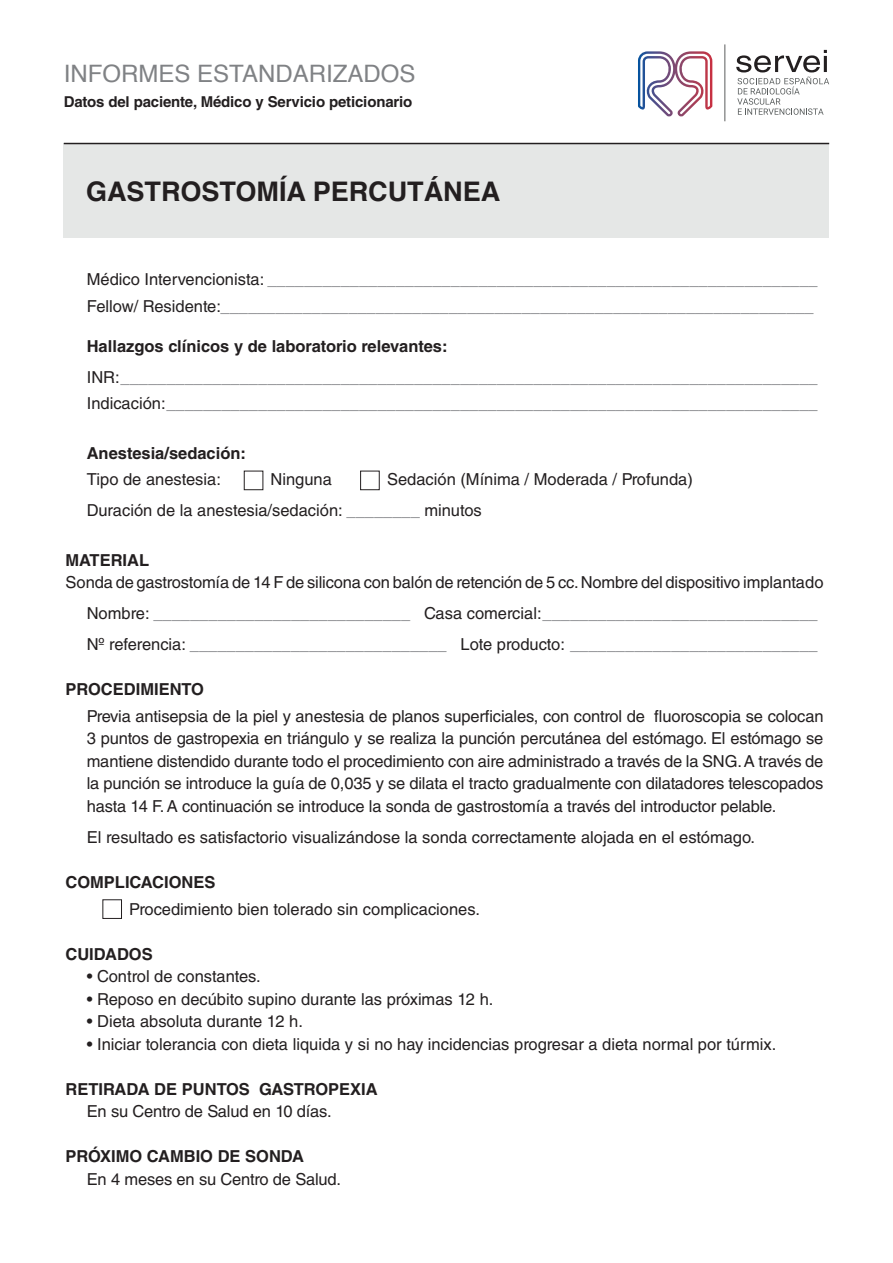
<style>
.page{position:relative;width:893px;height:1263px;background:#fff}
.page>*{position:absolute;margin:0;border:0;box-sizing:border-box;transform-origin:0 0}
.t1{font:700 27px "Helvetica";color:#231f20}
.t2{font:24px "Helvetica";color:#808285}
.t3{font:16.5px/22.5px "Helvetica LT Std";color:#231f20;text-align:justify}
.t4{font:16.5px "Helvetica LT Std";color:#808285}
.t5{font:700 16.5px "Helvetica LT Std";color:#231f20}
.t6{font:700 15px "Helvetica LT Std";letter-spacing:-.01em;color:#231f20}
.s1{color:#231f20}
.s2{color:#808285}
</style>
<div class="page">
<div style="left:64px;top:144px;width:765px;height:94px;background:#e5e7e6"></div>
<hr style="left:724px;top:44px;width:1px;height:77px;background:#5b5e5e">
<svg style="left:638px;top:51px;width:74px;height:65px"></svg>
<svg style="left:736px;top:50px;width:93px;height:65px"></svg>
<hr style="left:824px;top:56px;width:3px;height:16px;background:#231f20">
<hr style="left:64px;top:143px;width:765px;height:1px;background:#231f20">
<div style="left:244px;top:471px;width:19px;height:19px;border:1px solid #231f20"></div>
<div style="left:360px;top:471px;width:20px;height:19px;border:1px solid #231f20"></div>
<div style="left:102px;top:899px;width:20px;height:20px;border:1px solid #231f20"></div>
<p class="t2" style="left:64px;top:55px;width:353px">INFORMES ESTANDARIZADOS</p>
<p class="t6" style="left:64px;top:92px;width:350px">Datos del paciente, Médico y Servicio peticionario</p>
<p class="t1" style="left:86px;top:170px;width:416px">GASTROSTOMÍA PERCUTÁNEA</p>
<p class="t4" style="left:87px;top:270px;width:733px"><span class="s1">Médico Intervencionista:</span> ____________________________________________________________</p>
<p class="t4" style="left:87px;top:297px;width:729px"><span class="s1">Fellow/ Residente:</span>_________________________________________________________________</p>
<p class="t5" style="left:87px;top:336px;width:362px">Hallazgos clínicos y de laboratorio relevantes:</p>
<p class="t4" style="left:87px;top:367px;width:733px"><span class="s1">INR:</span>____________________________________________________________________________</p>
<p class="t4" style="left:87px;top:394px;width:733px"><span class="s1">Indicación:</span>_______________________________________________________________________</p>
<p class="t5" style="left:87px;top:443px;width:161px">Anestesia/sedación:</p>
<p class="t3" style="left:87px;top:468px;width:136px">Tipo de anestesia:</p>
<p class="t3" style="left:271px;top:468px;width:63px">Ninguna</p>
<p class="t3" style="left:387px;top:468px;width:307px">Sedación (Mínima / Moderada / Profunda)</p>
<p class="t3" style="left:87px;top:499px;width:397px">Duración de la anestesia/sedación: <span class="s2">________</span> minutos</p>
<p class="t5" style="left:65px;top:550px;width:85px">MATERIAL</p>
<p class="t3" style="left:65px;top:571px;width:759px">Sonda de gastrostomía de 14 F de silicona con balón de retención de 5 cc. Nombre del dispositivo implantado</p>
<p class="t4" style="left:87px;top:604px;width:733px"><span class="s1">Nombre:</span> ____________________________ <span class="s1">Casa comercial:</span>______________________________</p>
<p class="t4" style="left:87px;top:635px;width:733px"><span class="s1">Nº referencia:</span> ____________________________ <span class="s1">Lote producto:</span> ___________________________</p>
<p class="t5" style="left:65px;top:679px;width:140px">PROCEDIMIENTO</p>
<p class="t3" style="left:87px;top:705px;width:738px">Previa antisepsia de la piel y anestesia de planos superficiales, con control de fluoroscopia se colocan 3 puntos de gastropexia en triángulo y se realiza la punción percutánea del estómago. El estómago se mantiene distendido durante todo el procedimiento con aire administrado a través de la SNG. A través de la punción se introduce la guía de 0,035 y se dilata el tracto gradualmente con dilatadores telescopados hasta 14 F. A continuación se introduce la sonda de gastrostomía a través del introductor pelable.</p>
<p class="t3" style="left:87px;top:826px;width:670px">El resultado es satisfactorio visualizándose la sonda correctamente alojada en el estómago.</p>
<p class="t5" style="left:65px;top:872px;width:151px">COMPLICACIONES</p>
<p class="t3" style="left:129px;top:897px;width:352px">Procedimiento bien tolerado sin complicaciones.</p>
<p class="t5" style="left:65px;top:944px;width:89px">CUIDADOS</p>
<p class="t3" style="left:87px;top:965px;width:176px">• Control de constantes.</p>
<p class="t3" style="left:87px;top:987px;width:408px">• Reposo en decúbito supino durante las próximas 12 h.</p>
<p class="t3" style="left:87px;top:1010px;width:218px">• Dieta absoluta durante 12 h.</p>
<p class="t3" style="left:87px;top:1032px;width:691px">• Iniciar tolerancia con dieta liquida y si no hay incidencias progresar a dieta normal por túrmix.</p>
<p class="t5" style="left:65px;top:1079px;width:314px">RETIRADA DE PUNTOS GASTROPEXIA</p>
<p class="t3" style="left:87px;top:1100px;width:246px">En su Centro de Salud en 10 días.</p>
<p class="t5" style="left:65px;top:1146px;width:240px">PRÓXIMO CAMBIO DE SONDA</p>
<p class="t3" style="left:87px;top:1167px;width:256px">En 4 meses en su Centro de Salud.</p>
</div>
